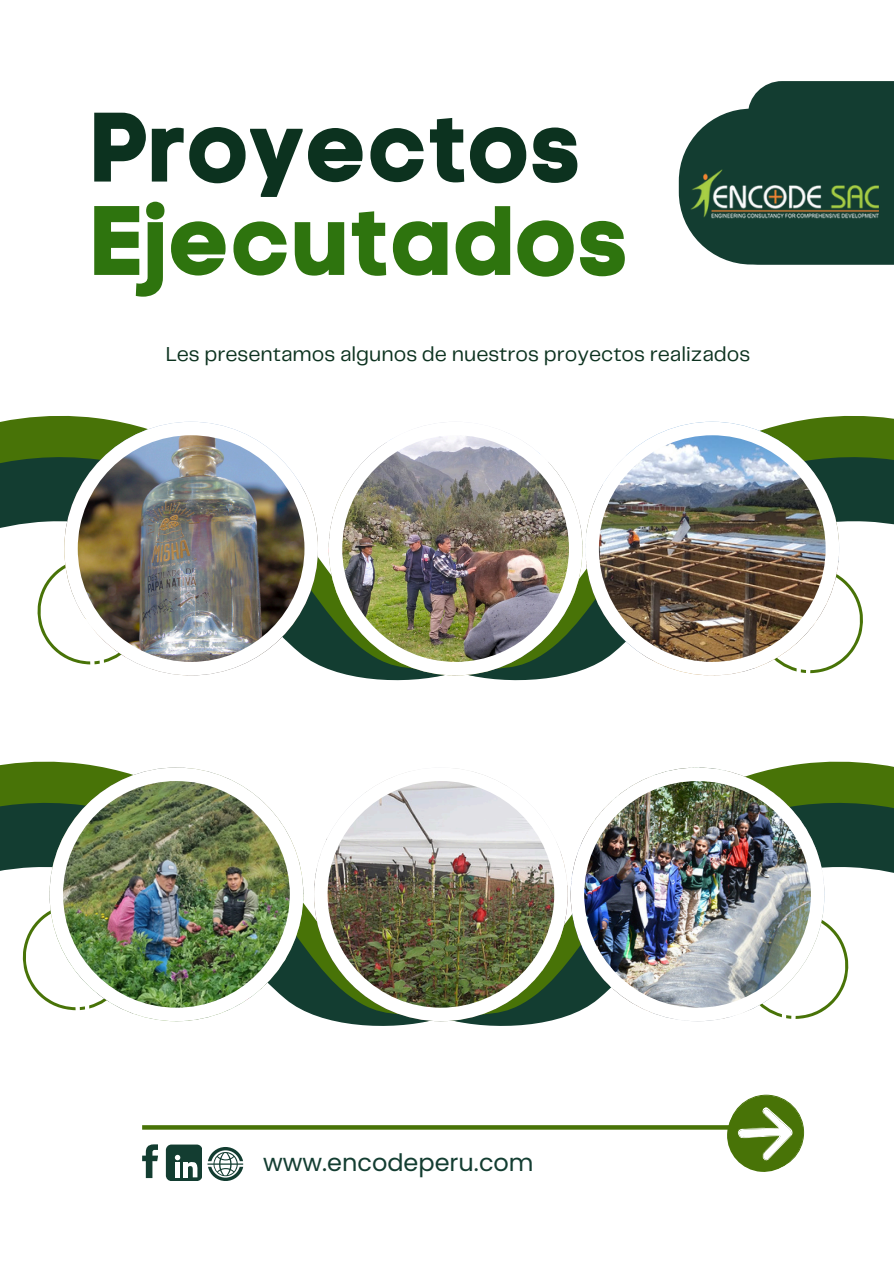
<style>
.page{position:relative;width:894px;height:1264px;background:#fff}
.page>*{position:absolute;margin:0;border:0;box-sizing:border-box;transform-origin:0 0}
.t1{font:97.5px "Code Pro Bold LC";color:#2e740e}
.t2{font:97.5px "Code Pro Bold LC";color:#0c321f}
.t3{font:24px "Poppins";color:#133d31}
.t4{font:21px "Telegraf";color:#0c321f}
</style>
<div class="page">
<svg style="left:678px;top:81px;width:215px;height:183px"></svg>
<svg style="left:142px;top:1125px;width:584px;height:4px;background:#4f7911"></svg>
<svg style="left:726px;top:1094px;width:78px;height:78px"></svg>
<svg style="left:0;top:416px;width:198px;height:38px;fill:#487307"></svg>
<svg style="left:0;top:454px;width:451px;height:227px"></svg>
<svg style="left:38px;top:462px;width:26px;height:202px"></svg>
<svg style="left:705px;top:416px;width:188px;height:38px;fill:#487307"></svg>
<svg style="left:461px;top:454px;width:432px;height:227px"></svg>
<svg style="left:838px;top:471px;width:24px;height:202px"></svg>
<img style="left:64px;top:422px;width:253px;height:253px">
<img style="left:328px;top:422px;width:254px;height:253px">
<img style="left:585px;top:422px;width:253px;height:253px">
<img style="left:690px;top:167px;width:188px;height:56px">
<svg style="left:207px;top:1147px;width:36px;height:33px"></svg>
<div style="left:166px;top:1144px;width:36px;height:36px;background:#133d31;border-radius:6px"></div>
<svg style="left:175px;top:1154px;width:23px;height:23px"></svg>
<svg style="left:142px;top:1144px;width:16px;height:33px"></svg>
<svg style="left:0;top:761px;width:102px;height:39px;background:#5a801f"></svg>
<svg style="left:0;top:800px;width:436px;height:226px"></svg>
<svg style="left:23px;top:808px;width:27px;height:202px"></svg>
<svg style="left:782px;top:761px;width:111px;height:39px;background:#587f1d"></svg>
<svg style="left:447px;top:800px;width:446px;height:226px"></svg>
<svg style="left:823px;top:816px;width:25px;height:202px"></svg>
<img style="left:50px;top:767px;width:253px;height:253px">
<img style="left:314px;top:768px;width:253px;height:252px">
<img style="left:570px;top:767px;width:253px;height:253px">
<p class="t2" style="left:89px;top:89px;width:493px">Proyectos</p>
<p class="t1" style="left:89px;top:182px;width:541px">Ejecutados</p>
<p class="t4" style="left:166px;top:344px;width:585px">Les presentamos algunos de nuestros proyectos realizados</p>
<p class="t3" style="left:263px;top:1145px;width:272px">www.encodeperu.com</p>
</div>
